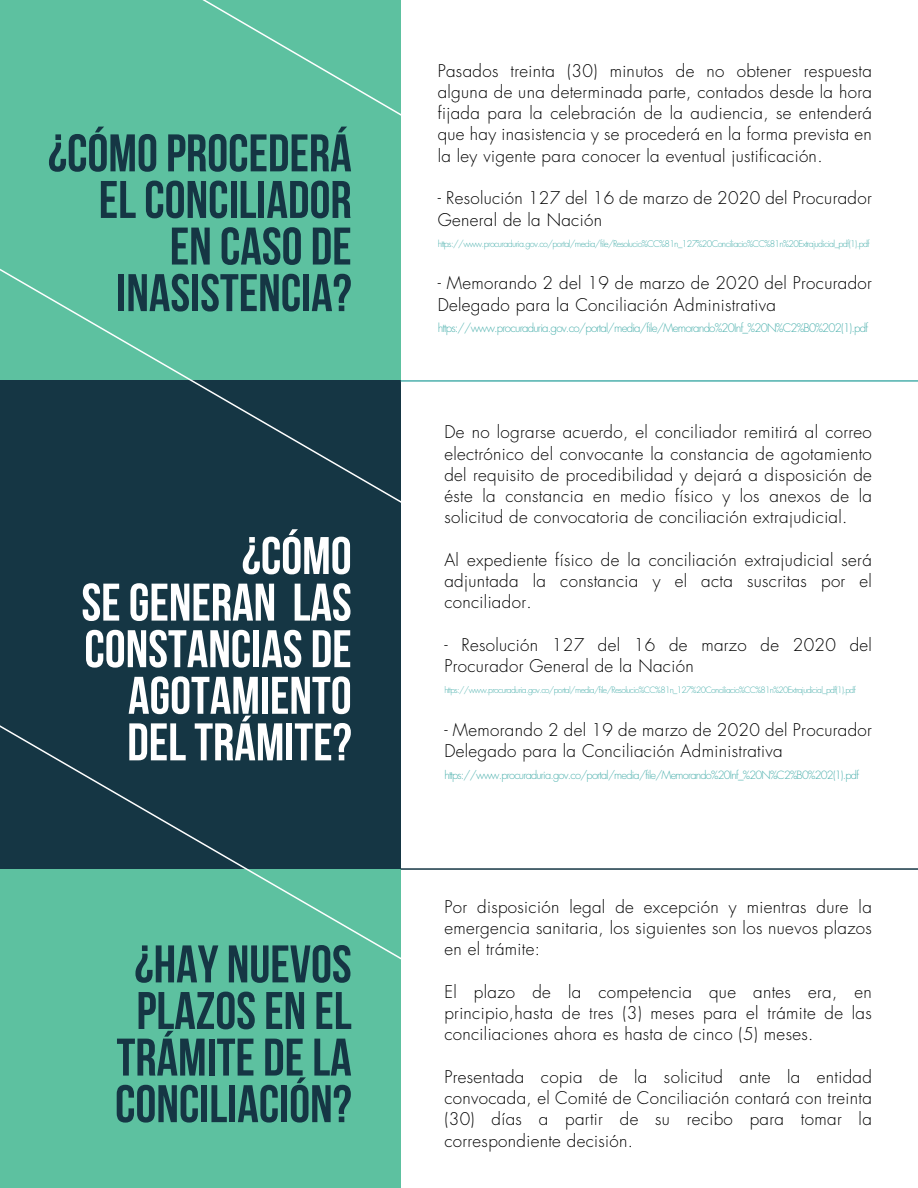
<style>
.page{position:relative;width:918px;height:1188px;background:#fff}
.page>*{position:absolute;margin:0;border:0;box-sizing:border-box;transform-origin:0 0}
.t1{font:700 52.8px/46.7px "Bebas Neue";color:#153644;text-align:right}
.t2{font:700 52.8px/46.7px "Bebas Neue";color:#fff;text-align:right}
.t3{font:300 16.95px/21.3px "Futura";letter-spacing:.02em;color:#000;text-align:justify}
.t4{font:300 11.55px "Futura";letter-spacing:-.07em;color:#4cb0ad}
.t5{font:300 11.1px "Futura";letter-spacing:-.07em;color:#4cb0ad}
.t6{font:300 9px "Futura";letter-spacing:-.07em;color:#4cb0ad}
.t7{font:300 8.55px "Futura";letter-spacing:-.07em;color:#4cb0ad}
</style>
<div class="page">
<div style="left:0;top:0;width:401px;height:430px;background:#5dc1a0"></div>
<div style="left:0;top:869px;width:401px;height:319px;background:#5dc1a0"></div>
<div style="left:0;top:381px;width:401px;height:488px;background:#153644"></div>
<svg style="left:202px;top:0;width:199px;height:116px"></svg>
<svg style="left:0;top:268px;width:401px;height:235px"></svg>
<svg style="left:0;top:725px;width:401px;height:235px"></svg>
<hr style="left:401px;top:380px;width:517px;height:2px;background:#4cb0ad">
<hr style="left:401px;top:868px;width:517px;height:2px;background:#153644">
<h1 class="t1" style="left:48px;top:129px;width:305px">¿CÓMO PROCEDERÁ<br>EL CONCILIADOR<br>EN CASO DE<br>INASISTENCIA?</h1>
<h1 class="t2" style="left:81px;top:532px;width:272px">¿CÓMO<br>SE GENERAN LAS<br>CONSTANCIAS DE<br>AGOTAMIENTO<br>DEL TRÁMITE?</h1>
<h1 class="t1" style="left:115px;top:940px;width:238px;text-align:center">¿HAY NUEVOS<br>PLAZOS EN EL<br>TRÁMITE DE LA<br>CONCILIACIÓN?</h1>
<p class="t3" style="left:438px;top:60px;width:436px">Pasados treinta (30) minutos de no obtener respuesta alguna de una determinada parte, contados desde la hora fijada para la celebración de la audiencia, se entenderá que hay inasistencia y se procederá en la forma prevista en la ley vigente para conocer la eventual justificación.</p>
<p class="t3" style="left:438px;top:188px;width:436px">- Resolución 127 del 16 de marzo de 2020 del Procurador<br>General de la Nación</p>
<p class="t6" style="left:438px;top:238px;width:434px">https://www.procuraduria.gov.co/portal/media/file/Resolucio%CC%81n_127%20Conciliacio%CC%81n%20Extrajudicial_pdf(1).pdf</p>
<p class="t3" style="left:438px;top:273px;width:436px">- Memorando 2 del 19 de marzo de 2020 del Procurador<br>Delegado para la Conciliación Administrativa</p>
<p class="t4" style="left:438px;top:321px;width:432px">https://www.procuraduria.gov.co/portal/media/file/Memorando%20Inf_%20N%C2%B0%202(1).pdf</p>
<p class="t3" style="left:444px;top:422px;width:429px">De no lograrse acuerdo, el conciliador remitirá al correo electrónico del convocante la constancia de agotamiento del requisito de procedibilidad y dejará a disposición de éste la constancia en medio físico y los anexos de la solicitud de convocatoria de conciliación extrajudicial.</p>
<p class="t3" style="left:444px;top:550px;width:429px">Al expediente físico de la conciliación extrajudicial será adjuntada la constancia y el acta suscritas por el conciliador.</p>
<p class="t3" style="left:444px;top:635px;width:429px">- Resolución 127 del 16 de marzo de 2020 del<br>Procurador General de la Nación</p>
<p class="t7" style="left:444px;top:685px;width:413px">https://www.procuraduria.gov.co/portal/media/file/Resolucio%CC%81n_127%20Conciliacio%CC%81n%20Extrajudicial_pdf(1).pdf</p>
<p class="t3" style="left:444px;top:720px;width:429px">- Memorando 2 del 19 de marzo de 2020 del Procurador<br>Delegado para la Conciliación Administrativa</p>
<p class="t5" style="left:444px;top:768px;width:416px">https://www.procuraduria.gov.co/portal/media/file/Memorando%20Inf_%20N%C2%B0%202(1).pdf</p>
<p class="t3" style="left:444px;top:897px;width:429px">Por disposición legal de excepción y mientras dure la emergencia sanitaria, los siguientes son los nuevos plazos en el trámite:</p>
<p class="t3" style="left:444px;top:982px;width:429px">El plazo de la competencia que antes era, en principio,hasta de tres (3) meses para el trámite de las conciliaciones ahora es hasta de cinco (5) meses.</p>
<p class="t3" style="left:444px;top:1067px;width:429px">Presentada copia de la solicitud ante la entidad convocada, el Comité de Conciliación contará con treinta (30) días a partir de su recibo para tomar la correspondiente decisión.</p>
</div>
